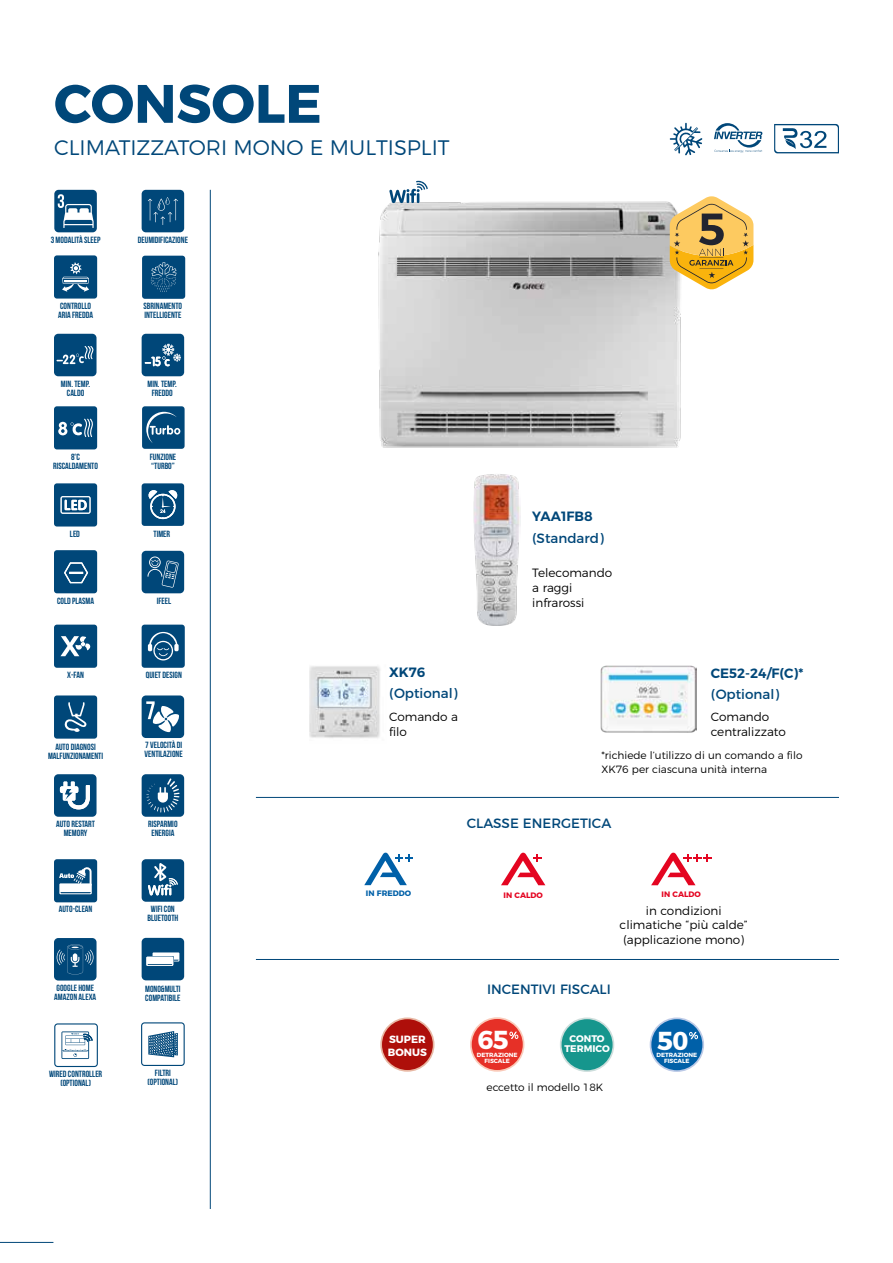
<style>
.page{position:relative;width:893px;height:1263px;background:#fff}
.page>*{position:absolute;margin:0;border:0;box-sizing:border-box;transform-origin:0 0}
.t1{font:700 54px "Montserrat";color:#004779}
.t2{font:700 25.95px "Montserrat";color:#fff}
.t3{font:300 21px "Montserrat";color:#004779}
.t4{font:13.5px "Montserrat";color:#004779}
.t5{font:600 13.5px "Montserrat";color:#004779}
.t6{font:300 12px/15px "Montserrat";color:#000}
.t7{font:300 10.5px/13.5px "Montserrat";color:#000}
.t8{font:700 10.5px/12.6px "Montserrat";color:#fff}
.t9{font:700 9.6px "Montserrat";color:#fff}
.t10{font:9px/9px "Bebas Neue";color:#004779;text-align:center}
.t11{font:700 7.8px "Montserrat";color:#e40521}
.t12{font:700 7.8px "Montserrat";color:#0060a8}
.t13{font:700 6px/6px "Montserrat";color:#fff;text-align:center}
</style>
<div class="page">
<hr style="left:0;top:1242px;width:53px;height:1px;background:#004779">
<hr style="left:210px;top:190px;width:1px;height:1019px;background:#004779">
<hr style="left:256px;top:797px;width:583px;height:1px;background:#004779">
<hr style="left:256px;top:959px;width:583px;height:1px;background:#004779">
<svg style="left:714px;top:123px;width:48px;height:30px"></svg>
<svg style="left:774px;top:124px;width:65px;height:29px"></svg>
<svg style="left:670px;top:123px;width:32px;height:32px"></svg>
<div style="left:142px;top:695px;width:42px;height:43px;background:#004779;border-radius:4px"></div>
<svg style="left:146px;top:701px;width:33px;height:31px"></svg>
<div style="left:54px;top:774px;width:43px;height:43px;background:#004779;border-radius:4px"></div>
<svg style="left:60px;top:781px;width:30px;height:28px"></svg>
<img style="left:309px;top:666px;width:71px;height:72px">
<div style="left:142px;top:774px;width:42px;height:43px;background:#004779;border-radius:4px"></div>
<svg style="left:146px;top:778px;width:34px;height:25px"></svg>
<div style="left:142px;top:256px;width:43px;height:43px;background:#004779;border-radius:3px"></div>
<svg style="left:151px;top:262px;width:26px;height:30px"></svg>
<div style="left:54px;top:406px;width:43px;height:43px;background:#004779;border-radius:3px"></div>
<svg style="left:58px;top:419px;width:35px;height:18px"></svg>
<div style="left:54px;top:695px;width:43px;height:44px;background:#004779;border-radius:3px"></div>
<svg style="left:64px;top:702px;width:23px;height:30px"></svg>
<div style="left:54px;top:190px;width:43px;height:42px;background:#004779;border-radius:4px"></div>
<svg style="left:58px;top:194px;width:36px;height:34px"></svg>
<div style="left:54px;top:255px;width:43px;height:44px;background:#004779;border-radius:3px"></div>
<svg style="left:62px;top:262px;width:27px;height:30px"></svg>
<hr style="left:64px;top:280px;width:23px;height:2px;background:#fff">
<div style="left:54px;top:483px;width:43px;height:43px;background:#004779;border-radius:3px"></div>
<svg style="left:61px;top:496px;width:30px;height:18px"></svg>
<div style="left:142px;top:483px;width:42px;height:43px;background:#004779;border-radius:3px"></div>
<svg style="left:148px;top:490px;width:30px;height:29px"></svg>
<div style="left:142px;top:406px;width:43px;height:43px;background:#004779;border-radius:3px"></div>
<svg style="left:146px;top:412px;width:34px;height:31px"></svg>
<div style="left:142px;top:334px;width:42px;height:42px;background:#004779;border-radius:4px"></div>
<svg style="left:145px;top:344px;width:36px;height:22px"></svg>
<div style="left:141px;top:1022px;width:44px;height:44px;border:1px solid #004779;border-radius:3px"></div>
<svg style="left:148px;top:1031px;width:30px;height:26px"></svg>
<div style="left:142px;top:551px;width:42px;height:42px;background:#004779;border-radius:4px"></div>
<div style="left:54px;top:938px;width:43px;height:42px;background:#004779;border-radius:4px"></div>
<svg style="left:56px;top:944px;width:38px;height:30px"></svg>
<div style="left:54px;top:625px;width:43px;height:43px;background:#004779;border-radius:3px"></div>
<svg style="left:60px;top:636px;width:31px;height:20px"></svg>
<div style="left:54px;top:1023px;width:44px;height:44px;border:1px solid #004779;border-radius:3px"></div>
<svg style="left:61px;top:1031px;width:32px;height:28px"></svg>
<svg style="left:501px;top:853px;width:44px;height:32px"></svg>
<svg style="left:364px;top:853px;width:49px;height:32px"></svg>
<svg style="left:651px;top:853px;width:60px;height:32px"></svg>
<svg style="left:148px;top:556px;width:31px;height:32px"></svg>
<div style="left:142px;top:190px;width:42px;height:42px;background:#004779;border-radius:4px"></div>
<svg style="left:148px;top:197px;width:30px;height:28px"></svg>
<div style="left:54px;top:550px;width:43px;height:43px;background:#004779;border-radius:3px"></div>
<svg style="left:64px;top:562px;width:24px;height:21px"></svg>
<div style="left:142px;top:625px;width:43px;height:43px;background:#004779;border-radius:3px"></div>
<svg style="left:148px;top:632px;width:31px;height:28px"></svg>
<div style="left:54px;top:334px;width:43px;height:42px;background:#004779;border-radius:4px"></div>
<svg style="left:57px;top:346px;width:37px;height:18px"></svg>
<div style="left:142px;top:938px;width:42px;height:42px;background:#004779;border-radius:4px"></div>
<svg style="left:146px;top:952px;width:33px;height:14px"></svg>
<svg style="left:560px;top:1017px;width:54px;height:55px"></svg>
<div style="left:562px;top:1019px;width:51px;height:51px;background:#16968d;border-radius:50%"></div>
<svg style="left:470px;top:1017px;width:54px;height:55px"></svg>
<div style="left:472px;top:1019px;width:51px;height:51px;background:#e63027;border-radius:50%"></div>
<svg style="left:509px;top:1032px;width:9px;height:7px"></svg>
<svg style="left:650px;top:1017px;width:54px;height:55px"></svg>
<div style="left:651px;top:1019px;width:51px;height:51px;background:#0060a8;border-radius:50%"></div>
<svg style="left:689px;top:1032px;width:9px;height:7px"></svg>
<svg style="left:380px;top:1017px;width:54px;height:55px"></svg>
<div style="left:382px;top:1019px;width:51px;height:51px;background:#ae0f0a;border-radius:50%"></div>
<img style="left:601px;top:665px;width:96px;height:67px">
<img style="left:473px;top:474px;width:47px;height:152px">
<img style="left:378px;top:201px;width:303px;height:247px">
<div style="left:54px;top:859px;width:43px;height:43px;background:#004779;border-radius:3px"></div>
<svg style="left:59px;top:867px;width:33px;height:27px"></svg>
<div style="left:142px;top:859px;width:42px;height:43px;background:#004779;border-radius:4px"></div>
<svg style="left:148px;top:863px;width:30px;height:32px"></svg>
<svg style="left:670px;top:196px;width:83px;height:94px"></svg>
<svg style="left:389px;top:181px;width:39px;height:22px"></svg>
<h1 class="t1" style="left:54px;top:59px;width:269px">CONSOLE</h1>
<h3 class="t3" style="left:54px;top:131px;width:397px">CLIMATIZZATORI MONO E MULTISPLIT</h3>
<p class="t10" style="left:51px;top:235px;width:51px">3 MODALITÀ SLEEP</p>
<p class="t10" style="left:138px;top:235px;width:52px">DEUMIDIFICAZIONE</p>
<p class="t10" style="left:58px;top:302px;width:37px;text-align:left">CONTROLLO<br>ARIA FREDDA</p>
<p class="t10" style="left:144px;top:302px;width:40px;text-align:left">SBRINAMENTO<br>INTELLIGENTE</p>
<p class="t10" style="left:61px;top:379px;width:31px">MIN. TEMP.<br>CALDO</p>
<p class="t10" style="left:148px;top:379px;width:31px">MIN. TEMP.<br>FREDDO</p>
<p class="t10" style="left:53px;top:452px;width:46px">8°C<br>RISCALDAMENTO</p>
<p class="t10" style="left:150px;top:452px;width:28px;text-align:left">FUNZIONE “TURBO”</p>
<p class="t10" style="left:70px;top:530px;width:12px">LED</p>
<p class="t10" style="left:153px;top:530px;width:18px">TIMER</p>
<p class="t10" style="left:57px;top:596px;width:39px">COLD PLASMA</p>
<p class="t10" style="left:157px;top:596px;width:16px">IFEEL</p>
<p class="t10" style="left:67px;top:670px;width:18px">X-FAN</p>
<p class="t10" style="left:146px;top:670px;width:38px">QUIET DESIGN</p>
<p class="t10" style="left:48px;top:742px;width:57px">AUTO DIAGNOSI<br>MALFUNZIONAMENTI</p>
<p class="t10" style="left:145px;top:741px;width:40px;text-align:left">7 VELOCITÀ DI<br>VENTILAZIONE</p>
<p class="t10" style="left:56px;top:819px;width:41px">AUTO RESTART<br>MEMORY</p>
<p class="t10" style="left:148px;top:819px;width:31px">RISPARMIO<br>ENERGIA</p>
<h3 class="t5" style="left:532px;top:506px;width:62px">YAA1FB8</h3>
<h3 class="t4" style="left:532px;top:527px;width:73px">(Standard)</h3>
<h3 class="t6" style="left:532px;top:564px;width:81px">Telecomando a raggi infrarossi</h3>
<h3 class="t5" style="left:389px;top:661px;width:38px">XK76</h3>
<h3 class="t4" style="left:389px;top:682px;width:70px">(Optional)</h3>
<h3 class="t6" style="left:389px;top:709px;width:71px">Comando a filo</h3>
<h3 class="t5" style="left:711px;top:662px;width:94px">CE52-24/F(C)*</h3>
<h3 class="t4" style="left:711px;top:683px;width:70px">(Optional)</h3>
<h3 class="t6" style="left:711px;top:709px;width:77px">Comando centralizzato</h3>
<p class="t7" style="left:601px;top:748px;width:202px">*richiede l’utilizzo di un comando a filo<br>XK76 per ciascuna unità interna</p>
<h3 class="t4" style="left:467px;top:812px;width:146px">CLASSE ENERGETICA</h3>
<p class="t12" style="left:366px;top:887px;width:47px">IN FREDDO</p>
<p class="t11" style="left:504px;top:889px;width:41px">IN CALDO</p>
<p class="t11" style="left:661px;top:888px;width:41px">IN CALDO</p>
<p class="t10" style="left:59px;top:904px;width:35px">AUTO-CLEAN</p>
<p class="t10" style="left:147px;top:904px;width:32px">WIFI CON<br>BLUETOOTH</p>
<h3 class="t6" style="left:620px;top:902px;width:130px;line-height:14.4px;text-align:center">in condizioni climatiche “più calde” (applicazione mono)</h3>
<p class="t10" style="left:54px;top:983px;width:43px;text-align:left">GOOGLE HOME<br>AMAZON ALEXA</p>
<p class="t10" style="left:49px;top:1069px;width:55px">WIRED CONTROLLER (OPTIONAL)</p>
<p class="t10" style="left:145px;top:984px;width:37px;text-align:left">MONO&amp;MULTI<br>COMPATIBILE</p>
<p class="t10" style="left:148px;top:1069px;width:32px">FILTRI (OPTIONAL)</p>
<p class="t8" style="left:388px;top:1032px;width:40px">SUPER<br>BONUS</p>
<h3 class="t4" style="left:487px;top:978px;width:125px">INCENTIVI FISCALI</h3>
<h2 class="t2" style="left:477px;top:1019px;width:33px">65</h2>
<h2 class="t2" style="left:657px;top:1019px;width:33px">50</h2>
<p class="t13" style="left:664px;top:1057px;width:27px">FISCALE</p>
<p class="t9" style="left:569px;top:1031px;width:37px">CONTO</p>
<p class="t9" style="left:564px;top:1041px;width:47px">TERMICO</p>
<p class="t13" style="left:477px;top:1051px;width:42px">DETRAZIONE<br>FISCALE</p>
<p class="t13" style="left:656px;top:1051px;width:42px">DETRAZIONE</p>
<p class="t7" style="left:486px;top:1080px;width:118px">eccetto il modello 18K</p>
</div>
